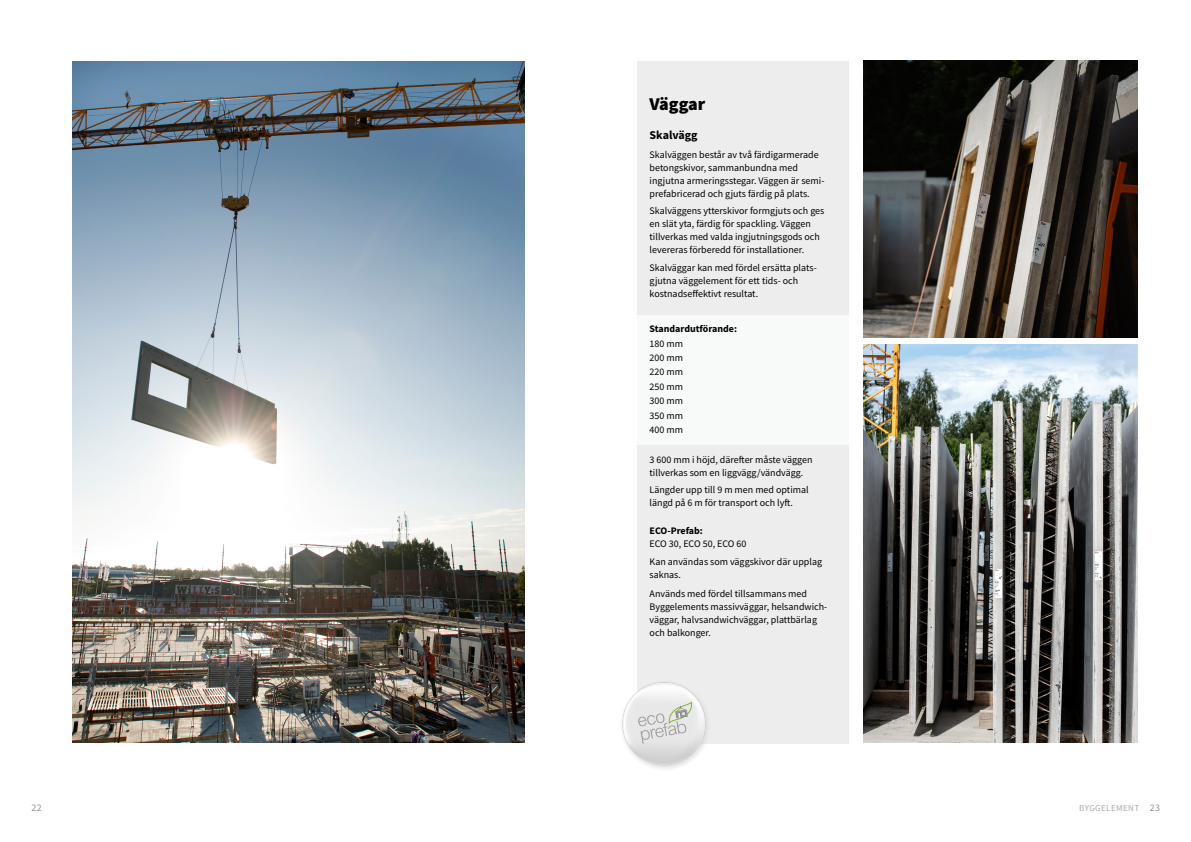
<style>
.page{position:relative;width:1191px;height:842px;background:#fff}
.page>*{position:absolute;margin:0;border:0;box-sizing:border-box;transform-origin:0 0}
.t1{font:900 18px "Source Sans Pro";color:#000}
.t2{font:700 12px "Source Sans Pro";color:#000}
.t3{font:10px/13px "Source Sans Pro";color:#000}
.t4{font:700 10px "Source Sans Pro";color:#000}
.t5{font:10px "Source Sans Pro";color:#919293}
.t6{font:9px "Source Sans Pro";letter-spacing:.04em;color:#aaabaa}
.s1{font-size:10px;color:#919293}
</style>
<div class="page">
<div style="left:637px;top:61px;width:212px;height:682px;background:#ededed"></div>
<div style="left:637px;top:315px;width:212px;height:129px;background:#f8f9f9"></div>
<img style="left:863px;top:61px;width:274px;height:276px">
<img style="left:863px;top:344px;width:274px;height:399px">
<img style="left:72px;top:61px;width:453px;height:682px">
<img style="left:622px;top:682px;width:95px;height:87px">
<h1 class="t1" style="left:649px;top:91px;width:57px">Väggar</h1>
<p class="t2" style="left:649px;top:127px;width:50px">Skalvägg</p>
<p class="t3" style="left:649px;top:148px;width:176px">Skalväggen består av två färdigarmerade betongskivor, sammanbundna med ingjutna armeringsstegar. Väggen är semi&shy;prefabricerad och gjuts färdig på plats.</p>
<p class="t3" style="left:649px;top:204px;width:176px">Skalväggens ytterskivor formgjuts och ges en slät yta, färdig för spackling. Väggen tillverkas med valda ingjutningsgods och levereras förberedd för installationer.</p>
<p class="t3" style="left:649px;top:261px;width:169px">Skalväggar kan med fördel ersätta plats&shy;gjutna väggelement för ett tids- och kostnadseffektivt resultat.</p>
<p class="t4" style="left:649px;top:322px;width:89px">Standardutförande:</p>
<p class="t3" style="left:649px;top:336px;width:35px;line-height:14.4px;text-align:justify">180 mm 200 mm 220 mm 250 mm 300 mm 350 mm 400 mm</p>
<p class="t3" style="left:649px;top:453px;width:164px">3 600 mm i höjd, därefter måste väggen tillverkas som en liggvägg/vändvägg.</p>
<p class="t3" style="left:649px;top:483px;width:161px">Längder upp till 9 m men med optimal längd på 6 m för transport och lyft.</p>
<p class="t4" style="left:649px;top:523px;width:55px">ECO-Prefab:</p>
<p class="t3" style="left:649px;top:534px;width:174px;line-height:18.7px">ECO 30, ECO 50, ECO 60<br>Kan användas som väggskivor där upplag</p>
<p class="t3" style="left:649px;top:565px;width:159px;line-height:18.7px">saknas.<br>Används med fördel tillsammans med</p>
<p class="t3" style="left:649px;top:600px;width:179px">Byggelements massivväggar, helsandwich&shy;väggar, halvsandwichväggar, plattbärlag och balkonger.</p>
<p class="t5" style="left:31px;top:801px;width:12px">22</p>
<p class="t6" style="left:1079px;top:802px;width:82px">BYGGELEMENT <span class="s1">23</span></p>
</div>
